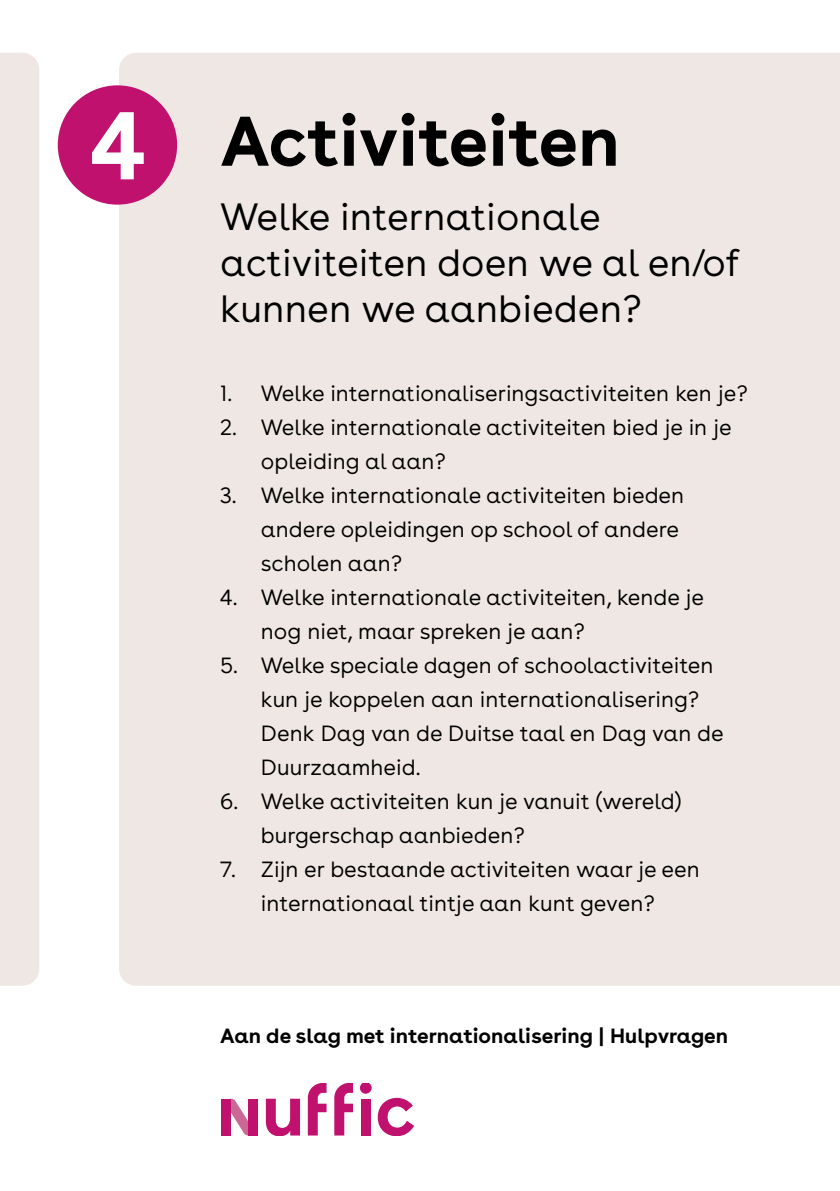
<style>
.page{position:relative;width:840px;height:1191px;background:#fff}
.page>*{position:absolute;margin:0;border:0;box-sizing:border-box;transform-origin:0 0}
.t1{font:700 96px "Buenos Aires";color:#fff}
.t2{font:700 70px "Buenos Aires";color:#000}
.t3{font:300 38px/45.6px "Buenos Aires";color:#000}
.t4{font:300 22px/34px "Buenos Aires";color:#000}
.t5{font:700 20.6px "Buenos Aires";color:#000}
</style>
<div class="page">
<div style="left:119px;top:53px;width:720px;height:932px;background:#efe7e3"></div>
<div style="left:0;top:53px;width:39px;height:932px;background:#efe7e3"></div>
<div style="left:58px;top:85px;width:119px;height:120px;background:#c0116f;border-radius:50%"></div>
<svg style="left:231px;top:1098px;width:17px;height:37px"></svg>
<div style="left:248px;top:1098px;width:10px;height:37px;background:#c0116f"></div>
<div style="left:221px;top:1098px;width:10px;height:37px;background:#c0116f"></div>
<div style="left:360px;top:1083px;width:11px;height:10px;background:#c0116f;border-radius:50%"></div>
<div style="left:360px;top:1098px;width:10px;height:37px;background:#c0116f"></div>
<svg style="left:377px;top:1097px;width:37px;height:38px"></svg>
<svg style="left:266px;top:1098px;width:34px;height:37px"></svg>
<svg style="left:307px;top:1083px;width:19px;height:52px"></svg>
<svg style="left:334px;top:1083px;width:19px;height:52px"></svg>
<h1 class="t1" style="left:92px;top:88px;width:55px">4</h1>
<h2 class="t2" style="left:220px;top:99px;width:401px">Activiteiten</h2>
<h3 class="t3" style="left:220px;top:196px;width:520px">Welke internationale activiteiten doen we al en/of kunnen we aanbieden?</h3>
<p class="t4" style="left:220px;top:378px;width:529px">1. Welke internationaliseringsactiviteiten ken je?</p>
<p class="t4" style="left:261px;top:412px;width:472px;text-indent:-41px">2. Welke internationale activiteiten bied je in je opleiding al aan?</p>
<p class="t4" style="left:261px;top:480px;width:424px;text-indent:-41px">3. Welke internationale activiteiten bieden andere opleidingen op school of andere scholen aan?</p>
<p class="t4" style="left:261px;top:581px;width:444px;text-indent:-41px">4. Welke internationale activiteiten, kende je nog niet, maar spreken je aan?</p>
<p class="t4" style="left:261px;top:649px;width:464px;text-indent:-41px">5. Welke speciale dagen of schoolactiviteiten kun je koppelen aan internationalisering?<br>Denk Dag van de Duitse taal en Dag van de Duurzaamheid.</p>
<p class="t4" style="left:261px;top:785px;width:422px;text-indent:-41px">6. Welke activiteiten kun je vanuit (wereld) burgerschap aanbieden?</p>
<p class="t4" style="left:220px;top:853px;width:481px;text-align:center">7. Zijn er bestaande activiteiten waar je een internationaal tintje aan kunt geven?</p>
<p class="t5" style="left:220px;top:1023px;width:509px">Aan de slag met internationalisering | Hulpvragen</p>
</div>
